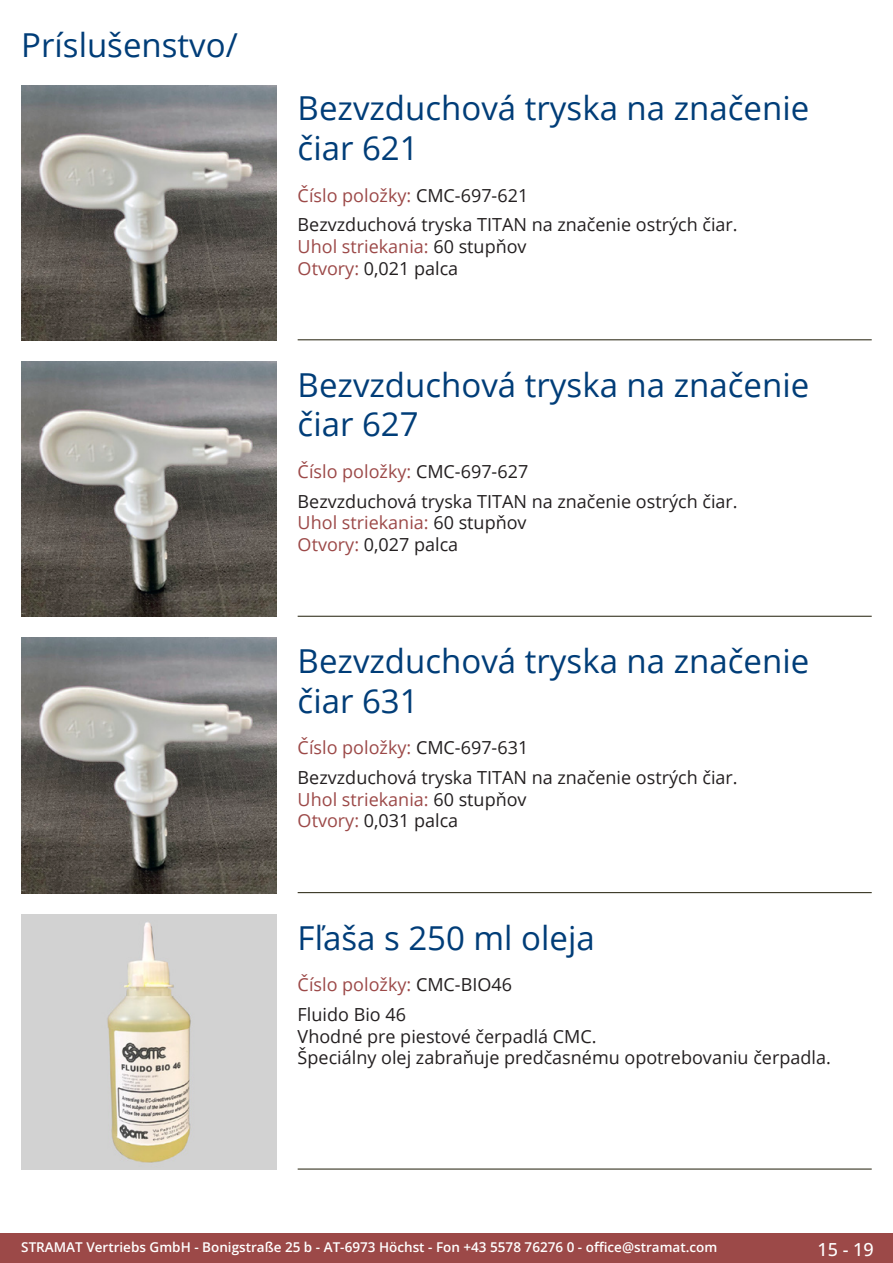
<style>
.page{position:relative;width:893px;height:1263px;background:#fff}
.page>*{position:absolute;margin:0;border:0;box-sizing:border-box;transform-origin:0 0}
.Produkttitel{font:33px/39.6px "Open Sans";color:#003d78}
.RastTitel{font:33px "Open Sans";color:#003d78}
.Beschreibung_Text{font:18px/21.6px "Open Sans";color:#231f20}
.TechDaten_Überschrif{font:18px "Open Sans";color:#9c4948}
.t1{font:500 18px "Open Sans";color:#fff}
.t2{font:600 13.5px "Open Sans";color:#fff}
.s1{color:#231f20}
.s2{color:#9c4948}
</style>
<div class="page">
<div style="left:0;top:1233px;width:893px;height:30px;background:#9c4948"></div>
<hr style="left:298px;top:340px;width:574px;height:1px;background:#201d08">
<hr style="left:298px;top:616px;width:574px;height:1px;background:#201d08">
<hr style="left:298px;top:892px;width:574px;height:1px;background:#201d08">
<hr style="left:298px;top:1169px;width:574px;height:1px;background:#201d08">
<img style="left:21px;top:85px;width:255px;height:255px">
<img style="left:21px;top:361px;width:255px;height:256px">
<img style="left:21px;top:638px;width:255px;height:255px">
<img style="left:21px;top:914px;width:255px;height:255px">
<p class="RastTitel" style="left:21px;top:22px;width:218px">Príslušenstvo/</p>
<p class="Produkttitel" style="left:298px;top:88px;width:513px">Bezvzduchová tryska na značenie čiar 621</p>
<p class="TechDaten_Überschrif" style="left:298px;top:183px;width:232px">Číslo položky: <span class="s1">CMC-697-621</span></p>
<p class="Beschreibung_Text" style="left:298px;top:214px;width:442px">Bezvzduchová tryska TITAN na značenie ostrých čiar.<br><span class="s2">Uhol striekania:</span> 60 stupňov<br><span class="s2">Otvory:</span> 0,021 palca</p>
<p class="Produkttitel" style="left:298px;top:364px;width:513px">Bezvzduchová tryska na značenie čiar 627</p>
<p class="TechDaten_Überschrif" style="left:298px;top:459px;width:232px">Číslo položky: <span class="s1">CMC-697-627</span></p>
<p class="Beschreibung_Text" style="left:298px;top:490px;width:442px">Bezvzduchová tryska TITAN na značenie ostrých čiar.<br><span class="s2">Uhol striekania:</span> 60 stupňov<br><span class="s2">Otvory:</span> 0,027 palca</p>
<p class="Produkttitel" style="left:298px;top:640px;width:513px">Bezvzduchová tryska na značenie čiar 631</p>
<p class="TechDaten_Überschrif" style="left:298px;top:735px;width:232px">Číslo položky: <span class="s1">CMC-697-631</span></p>
<p class="Beschreibung_Text" style="left:298px;top:766px;width:442px">Bezvzduchová tryska TITAN na značenie ostrých čiar.<br><span class="s2">Uhol striekania:</span> 60 stupňov<br><span class="s2">Otvory:</span> 0,031 palca</p>
<p class="Produkttitel" style="left:298px;top:917px;width:299px">Fľaša s 250 ml oleja</p>
<p class="TechDaten_Überschrif" style="left:298px;top:972px;width:216px">Číslo položky: <span class="s1">CMC-BIO46</span></p>
<p class="Beschreibung_Text" style="left:298px;top:1003px;width:535px">Fluido Bio 46<br>Vhodné pre piestové čerpadlá CMC.<br>Špeciálny olej zabraňuje predčasnému opotrebovaniu čerpadla.</p>
<p class="t2" style="left:21px;top:1238px;width:698px">STRAMAT Vertriebs GmbH - Bonigstraße 25 b - AT-6973 Höchst - Fon +43 5578 76276 0 - office@stramat.com</p>
<p class="t1" style="left:817px;top:1237px;width:58px">15 - 19</p>
</div>
